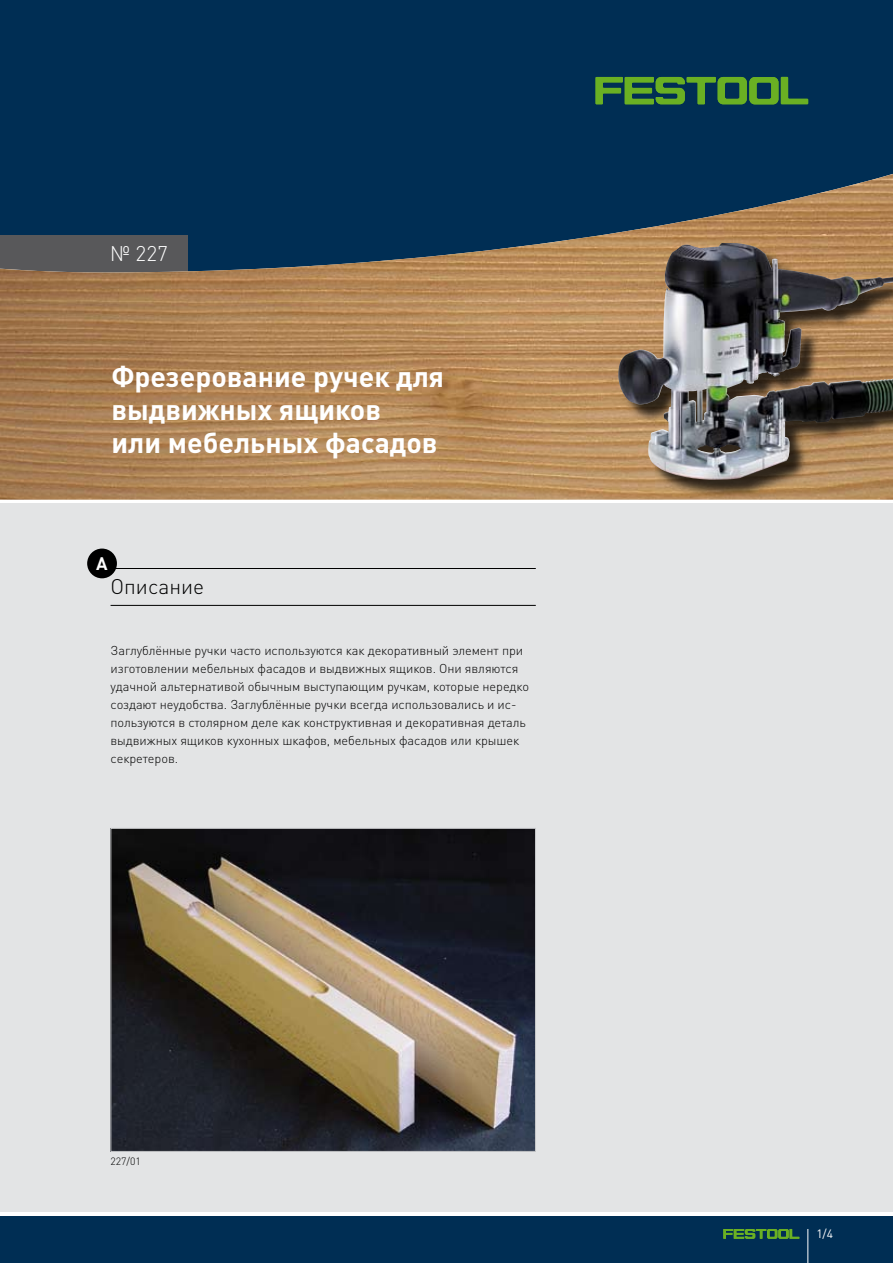
<style>
.page{position:relative;width:893px;height:1263px;background:#fff}
.page>*{position:absolute;margin:0;border:0;box-sizing:border-box;transform-origin:0 0}
.t1{font:700 28.5px/33px "DIN Pro";color:#fff}
.t2{font:300 21px "DIN Pro";color:#000}
.t3{font:300 21px "DIN Pro";color:#fff}
.t4{font:700 18px "DIN Pro";color:#fff}
.t5{font:300 12.75px/18px "DIN Pro";letter-spacing:-.005em;color:#000}
.t6{font:12px "DIN Pro";color:#fff}
.t7{font:300 10.5px "DIN Pro";color:#000}
</style>
<div class="page">
<div style="left:0;top:1216px;width:893px;height:47px;background:#002e54"></div>
<svg style="left:723px;top:1229px;width:76px;height:10px"></svg>
<hr style="left:807px;top:1229px;width:1px;height:34px;background:#fff">
<div style="left:0;top:0;width:893px;height:310px;background:#002e54"></div>
<div style="left:0;top:504px;width:893px;height:708px;background:#e3e4e5"></div>
<img style="left:0;top:174px;width:893px;height:326px">
<svg style="left:596px;top:77px;width:212px;height:27px"></svg>
<img style="left:113px;top:830px;width:421px;height:320px">
<div style="left:111px;top:828px;width:425px;height:324px;border:1px solid #c5c6c8"></div>
<hr style="left:111px;top:568px;width:425px;height:1px;background:#000">
<hr style="left:111px;top:605px;width:425px;height:1px;background:#000">
<div style="left:87px;top:549px;width:30px;height:29px;background:#000;border-radius:50%"></div>
<div style="left:620px;top:245px;width:273px;height:253px;background:#000;opacity:.75"></div>
<img style="left:618px;top:243px;width:258px;height:237px">
<h2 class="t3" style="left:111px;top:239px;width:59px">№ 227</h2>
<h1 class="t1" style="left:111px;top:359px;width:334px">Фрезерование ручек для выдвижных ящиков<br>или мебельных фасадов</h1>
<h3 class="t4" style="left:96px;top:551px;width:13px">A</h3>
<h2 class="t2" style="left:111px;top:572px;width:95px">Описание</h2>
<p class="t5" style="left:111px;top:641px;width:420px">Заглублённые ручки часто используются как декоративный элемент при изготовлении мебельных фасадов и выдвижных ящиков. Они являются удачной альтернативой обычным выступающим ручкам, которые нередко создают неудобства. Заглублённые ручки всегда использовались и ис&shy;пользуются в столярном деле как конструктивная и декоративная деталь выдвижных ящиков кухонных шкафов, мебельных фасадов или крышек секретеров.</p>
<p class="t7" style="left:111px;top:1154px;width:32px">227/01</p>
<p class="t6" style="left:816px;top:1225px;width:18px">1/4</p>
</div>
